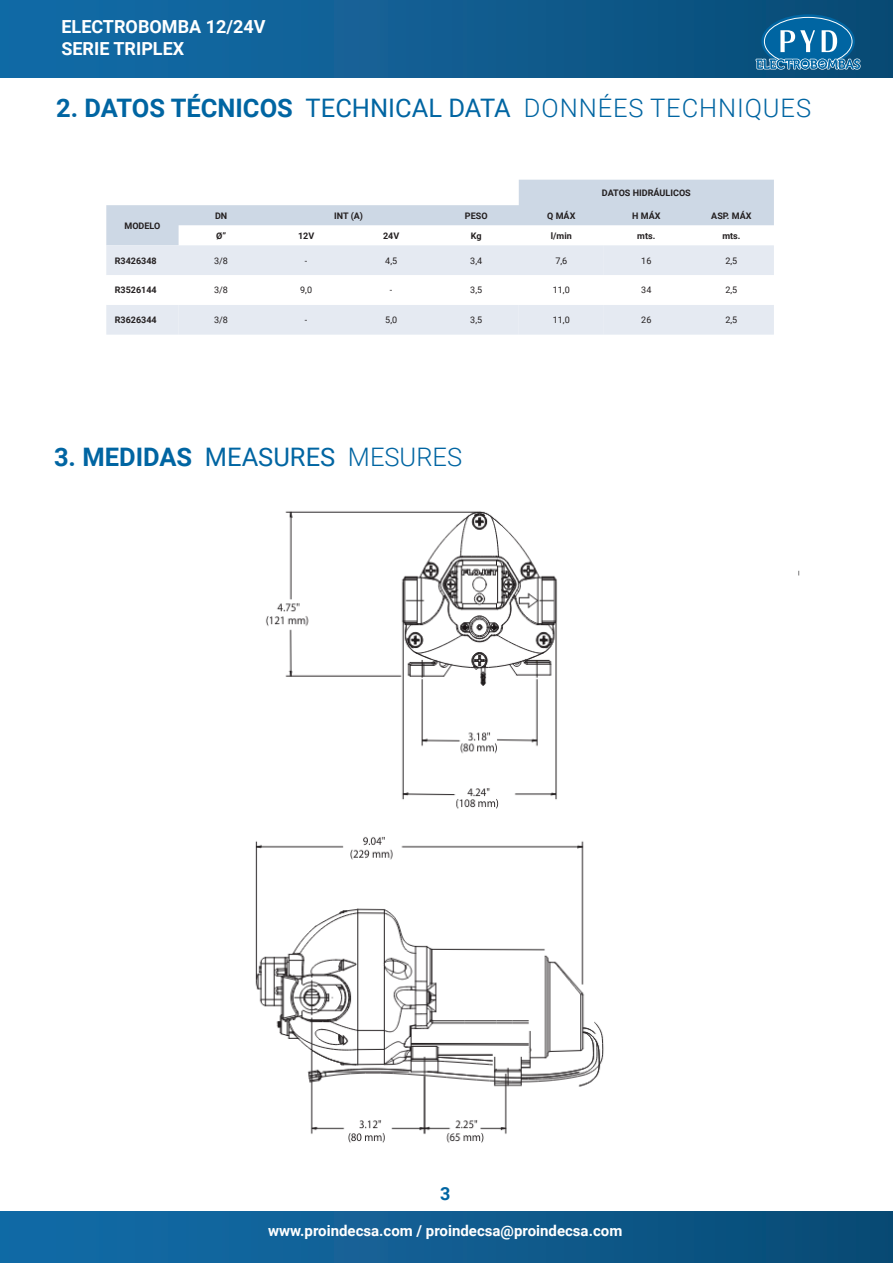
<style>
.page{position:relative;width:893px;height:1263px;background:#fff}
.page>*{position:absolute;margin:0;border:0;box-sizing:border-box;transform-origin:0 0}
.t1{font:300 25.5px "Roboto";letter-spacing:.035em;color:#0065a2}
.t2{font:700 25.5px "Roboto";color:#0065a2}
.t3{font:700 18px/21.6px "Roboto";color:#fff}
.t4{font:700 18px "Roboto";color:#0065a2}
.t5{font:700 15px "Roboto";color:#fff}
.t6{font:700 9px "Roboto";color:#231f20}
.t7{font:9px "Roboto";color:#231f20}
.s1{font-weight:700}
.s2{font-weight:400}
.s3{font-weight:300}
</style>
<div class="page">
<div style="left:0;top:0;width:893px;height:77px;background:linear-gradient(to right,#146daa,#0a4b75)"></div>
<div style="left:0;top:1211px;width:893px;height:52px;background:linear-gradient(to right,#146daa,#0a4b75)"></div>
<svg style="left:761px;top:14px;width:94px;height:54px"></svg>
<svg style="left:755px;top:28px;width:106px;height:50px;background:#2e77a4"></svg>
<svg style="left:106px;top:180px;width:668px;height:155px"></svg>
<img style="left:266px;top:511px;width:292px;height:298px">
<img style="left:255px;top:836px;width:349px;height:307px">
<h2 class="t3" style="left:61px;top:16px;width:206px">ELECTROBOMBA 12/24V<br>SERIE TRIPLEX</h2>
<p class="t1" style="left:56px;top:90px;width:757px"><span class="s1">2. DATOS TÉCNICOS</span> <span class="s2">TECHNICAL DATA</span> DONNÉES TECHNIQUES</p>
<p class="t6" style="left:125px;top:219px;width:37px">MODELO</p>
<p class="t6" style="left:602px;top:186px;width:90px">DATOS HIDRÁULICOS</p>
<p class="t6" style="left:215px;top:209px;width:14px">DN</p>
<p class="t6" style="left:334px;top:209px;width:30px">INT (A)</p>
<p class="t6" style="left:465px;top:209px;width:24px">PESO</p>
<p class="t6" style="left:547px;top:209px;width:30px">Q MÁX</p>
<p class="t6" style="left:632px;top:209px;width:30px">H MÁX</p>
<p class="t6" style="left:711px;top:209px;width:42px">ASP. MÁX</p>
<p class="t6" style="left:216px;top:229px;width:11px">Ø”</p>
<p class="t6" style="left:298px;top:229px;width:18px">12V</p>
<p class="t6" style="left:383px;top:229px;width:18px">24V</p>
<p class="t6" style="left:471px;top:229px;width:12px">Kg</p>
<p class="t6" style="left:551px;top:229px;width:22px">l/min</p>
<p class="t6" style="left:637px;top:229px;width:20px">mts.</p>
<p class="t6" style="left:722px;top:229px;width:20px">mts.</p>
<p class="t6" style="left:115px;top:254px;width:43px">R3426348</p>
<p class="t7" style="left:214px;top:254px;width:15px">3/8</p>
<p class="t7" style="left:305px;top:254px;width:4px">-</p>
<p class="t7" style="left:385px;top:254px;width:13px">4,5</p>
<p class="t7" style="left:470px;top:254px;width:13px">3,4</p>
<p class="t7" style="left:555px;top:254px;width:13px">7,6</p>
<p class="t7" style="left:641px;top:254px;width:12px">16</p>
<p class="t7" style="left:725px;top:254px;width:13px">2,5</p>
<p class="t6" style="left:115px;top:284px;width:43px">R3526144</p>
<p class="t7" style="left:214px;top:284px;width:15px">3/8</p>
<p class="t7" style="left:300px;top:284px;width:13px">9,0</p>
<p class="t7" style="left:390px;top:284px;width:4px">-</p>
<p class="t7" style="left:470px;top:284px;width:13px">3,5</p>
<p class="t7" style="left:553px;top:284px;width:19px">11,0</p>
<p class="t7" style="left:641px;top:284px;width:12px">34</p>
<p class="t7" style="left:725px;top:284px;width:13px">2,5</p>
<p class="t6" style="left:115px;top:314px;width:43px">R3626344</p>
<p class="t7" style="left:214px;top:314px;width:15px">3/8</p>
<p class="t7" style="left:305px;top:314px;width:4px">-</p>
<p class="t7" style="left:385px;top:314px;width:13px">5,0</p>
<p class="t7" style="left:470px;top:314px;width:13px">3,5</p>
<p class="t7" style="left:553px;top:314px;width:19px">11,0</p>
<p class="t7" style="left:641px;top:314px;width:12px">26</p>
<p class="t7" style="left:725px;top:314px;width:13px">2,5</p>
<p class="t2" style="left:54px;top:439px;width:410px">3. MEDIDAS <span class="s2">MEASURES</span> <span class="s3">MESURES</span></p>
<h2 class="t4" style="left:440px;top:1181px;width:12px">3</h2>
<h3 class="t5" style="left:268px;top:1220px;width:356px">www.proindecsa.com / proindecsa@proindecsa.com</h3>
</div>
